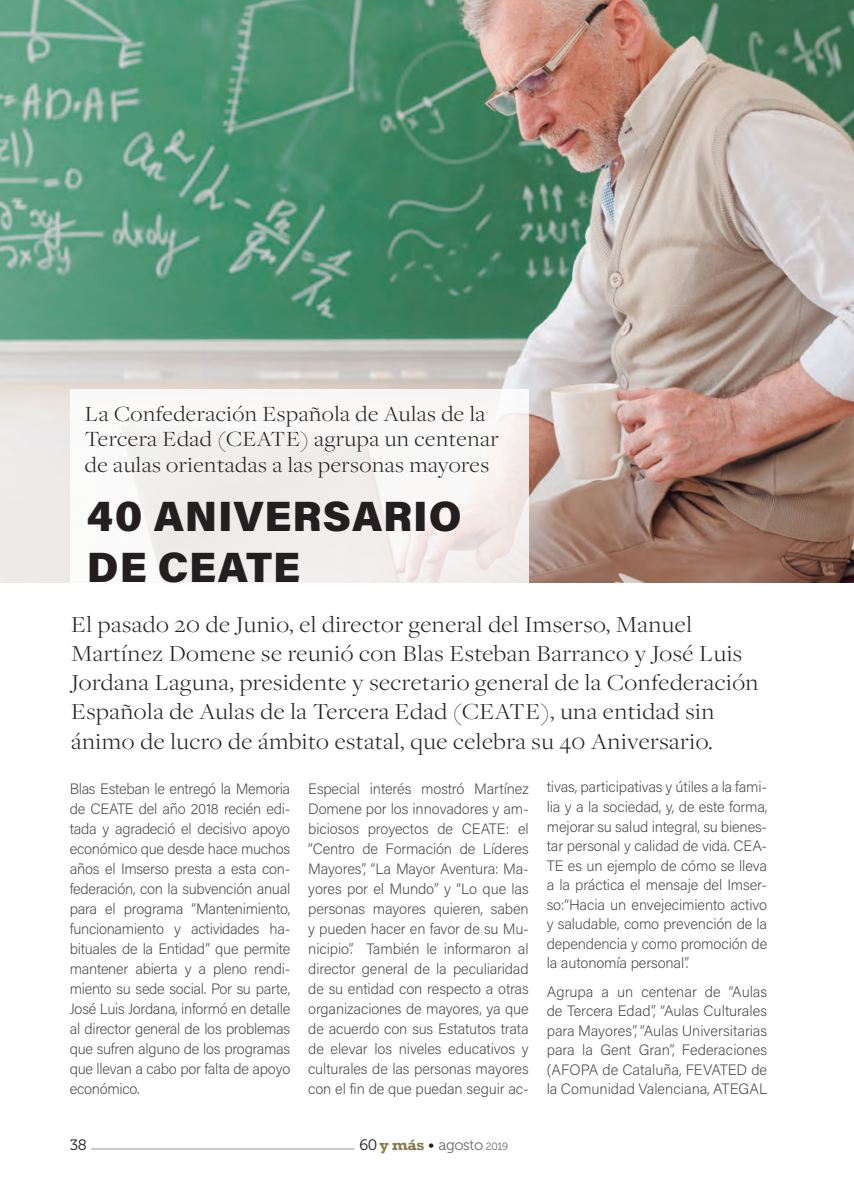
<style>
.page{position:relative;width:854px;height:1195px;background:#fff}
.page>*{position:absolute;margin:0;border:0;box-sizing:border-box;transform-origin:0 0}
._01_TITULARES{font:900 42.3px/50.8px "Acumin Pro";letter-spacing:.02em;color:#231f20}
.ENTRADILLA{font:300 23.85px/29.1px "Freight Disp Pro";letter-spacing:.02em;color:#231f20;scale:1.1 1}
.ENTRADILLA-2{font:300 22.5px/25.5px "Freight Disp Pro";letter-spacing:.02em;color:#231f20;scale:1.1 1}
.TEXTO_GENERAL{font:200 15px/20px "Acumin Pro";letter-spacing:-.01em;color:#3e3e3f;text-align:justify}
.t1{font:15px "Museo 300";letter-spacing:-.025em;color:#6c6d70}
.t2{font:15px "Museo 300";color:#231f20;scale:1.05 1}
.s1{color:#231f20}
.s2{font-family:"Rockwell";font-weight:700;color:#8a7a47}
.s3{font-size:10.5px}
</style>
<div class="page">
<hr style="left:91px;top:1148px;width:264px;height:1px;background:#939598">
<img style="left:0;top:0;width:854px;height:582px">
<div style="left:70px;top:389px;width:459px;height:193px;background:#f5f1f0"></div>
<p class="ENTRADILLA-2" style="left:85px;top:400px;width:377px">La Confederación Española de Aulas de la<br>Tercera Edad (CEATE) agrupa un centenar de aulas orientadas a las personas mayores</p>
<p class="_01_TITULARES" style="left:87px;top:488px;width:376px">40 ANIVERSARIO<br>DE CEATE</p>
<p class="ENTRADILLA" style="left:71px;top:608px;width:626px">El pasado 20 de Junio, el director general del Imserso, Manuel Martínez Domene se reunió con Blas Esteban Barranco y José Luis Jordana Laguna, presidente y secretario general de la Confederación Española de Aulas de la Tercera Edad (CEATE), una entidad sin ánimo de lucro de ámbito estatal, que celebra su 40 Aniversario.</p>
<p class="TEXTO_GENERAL" style="left:70px;top:778px;width:222px">Blas Esteban le entregó la Memoria de CEATE del año 2018 recién edi&shy;tada y agradeció el decisivo apoyo económico que desde hace muchos años el Imserso presta a esta con&shy;federación, con la subvención anual para el programa “Mantenimiento, funcionamiento y actividades ha&shy;bituales de la Entidad” que permite mantener abierta y a pleno rendi&shy;miento su sede social. Por su parte, José Luis Jordana, informó en detalle al director general de los problemas que sufren alguno de los programas que llevan a cabo por falta de apoyo económico.</p>
<p class="TEXTO_GENERAL" style="left:308px;top:778px;width:222px">Especial interés mostró Martínez Domene por los innovadores y am&shy;biciosos proyectos de CEATE: el “Centro de Formación de Líderes Mayores”, “La Mayor Aventura: Ma&shy;yores por el Mundo” y “Lo que las personas mayores quieren, saben y pueden hacer en favor de su Mu&shy;nicipio”. También le informaron al director general de la peculiaridad de su entidad con respecto a otras organizaciones de mayores, ya que de acuerdo con sus Estatutos trata de elevar los niveles educativos y culturales de las personas mayores con el fin de que puedan seguir ac-</p>
<p class="TEXTO_GENERAL" style="left:547px;top:776px;width:222px;line-height:19.5px">tivas, participativas y útiles a la fami&shy;lia y a la sociedad, y, de este forma, mejorar su salud integral, su bienes&shy;tar personal y calidad de vida. CEA-TE es un ejemplo de cómo se lleva a la práctica el mensaje del Imser&shy;so:“Hacia un envejecimiento activo y saludable, como prevención de la dependencia y como promoción de la autonomía personal”.</p>
<p class="TEXTO_GENERAL" style="left:547px;top:980px;width:222px;line-height:19.5px">Agrupa a un centenar de “Aulas de Tercera Edad”, “Aulas Culturales para Mayores”, “Aulas Universitarias para la Gent Gran”, Federaciones (AFOPA de Cataluña, FEVATED de la Comunidad Valenciana, ATEGAL</p>
<p class="t2" style="left:70px;top:1136px;width:18px">38</p>
<p class="t1" style="left:359px;top:1136px;width:150px"><span class="s1">60</span> <span class="s2">y más</span> <span class="s1">•</span> agosto <span class="s3">2019</span></p>
</div>
